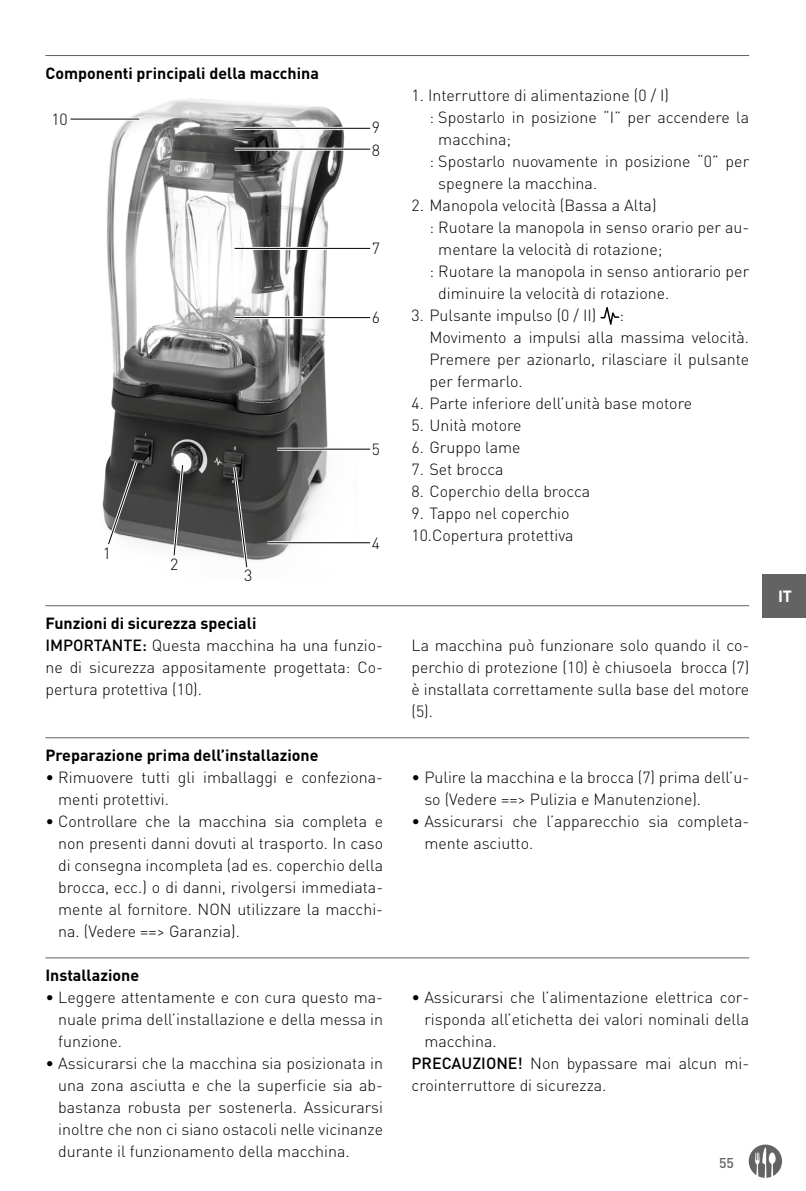
<style>
.page{position:relative;width:806px;height:1191px;background:#fff}
.page>*{position:absolute;margin:0;border:0;box-sizing:border-box;transform-origin:0 0}
.t1{font:300 16px/22px "DIN Pro";color:#000}
.t2{font:700 16px "DIN Pro";color:#000}
.t3{font:700 16px "DIN Pro";color:#fff}
.t4{font:500 14px "DIN Pro";color:#646363}
.s1{font-weight:700}
.s2{font-weight:500}
</style>
<div class="page">
<div style="left:761px;top:574px;width:44px;height:43px;background:#646363"></div>
<svg style="left:748px;top:1144px;width:33px;height:33px"></svg>
<hr style="left:45px;top:55px;width:703px;height:1px;background:#646363">
<img style="left:133px;top:98px;width:204px;height:18px">
<svg style="left:70px;top:118px;width:301px;height:450px"></svg>
<svg style="left:600px;top:307px;width:19px;height:18px"></svg>
<hr style="left:45px;top:605px;width:703px;height:1px;background:#646363">
<hr style="left:45px;top:737px;width:703px;height:1px;background:#646363">
<hr style="left:45px;top:957px;width:703px;height:1px;background:#646363">
<p class="t2" style="left:45px;top:60px;width:275px">Componenti principali della macchina</p>
<p class="t1" style="left:51px;top:108px;width:18px">10</p>
<p class="t1" style="left:103px;top:541px;width:10px">1</p>
<p class="t1" style="left:170px;top:552px;width:10px">2</p>
<p class="t1" style="left:244px;top:564px;width:10px">3</p>
<p class="t1" style="left:371px;top:115px;width:10px">9</p>
<p class="t1" style="left:371px;top:139px;width:10px">8</p>
<p class="t1" style="left:371px;top:236px;width:10px">7</p>
<p class="t1" style="left:371px;top:306px;width:10px">6</p>
<p class="t1" style="left:371px;top:437px;width:10px">5</p>
<p class="t1" style="left:371px;top:531px;width:10px">4</p>
<p class="t1" style="left:45px;top:611px;width:339px"><span class="s1">Funzioni di sicurezza speciali<br></span><span class="s2">IMPORTANTE:</span> Questa macchina ha una funzio&shy;ne di sicurezza appositamente progettata: Co&shy;pertura protettiva (10).</p>
<p class="t2" style="left:45px;top:742px;width:274px">Preparazione prima dell’installazione</p>
<p class="t1" style="left:58px;top:765px;width:326px;text-indent:-13px">• Rimuovere tutti gli imballaggi e confeziona&shy;menti protettivi.</p>
<p class="t1" style="left:58px;top:809px;width:326px;text-align:justify;text-indent:-13px">• Controllare che la macchina sia completa e non presenti danni dovuti al trasporto. In caso di consegna incompleta (ad es. coperchio della brocca, ecc.) o di danni, rivolgersi immediata&shy;mente al fornitore. NON utilizzare la macchi&shy;na. (Vedere ==&gt; Garanzia).</p>
<p class="t2" style="left:45px;top:962px;width:95px">Installazione</p>
<p class="t1" style="left:58px;top:985px;width:326px;text-align:justify;text-indent:-13px">• Leggere attentamente e con cura questo ma&shy;nuale prima dell’installazione e della messa in funzione.</p>
<p class="t1" style="left:58px;top:1051px;width:326px;text-align:justify;text-indent:-13px">• Assicurarsi che la macchina sia posizionata in una zona asciutta e che la superficie sia ab&shy;bastanza robusta per sostenerla. Assicurarsi inoltre che non ci siano ostacoli nelle vicinanze durante il funzionamento della macchina.</p>
<p class="t1" style="left:411px;top:83px;width:259px">1. Interruttore di alimentazione (0 / I)</p>
<p class="t1" style="left:429px;top:105px;width:321px">: Spostarlo in posizione “I” per accendere la</p>
<p class="t1" style="left:438px;top:127px;width:74px">macchina;</p>
<p class="t1" style="left:429px;top:149px;width:321px">: Spostarlo nuovamente in posizione “0” per</p>
<p class="t1" style="left:438px;top:171px;width:160px">spegnere la macchina.</p>
<p class="t1" style="left:411px;top:193px;width:246px">2. Manopola velocità (Bassa a Alta)</p>
<p class="t1" style="left:429px;top:215px;width:321px">: Ruotare la manopola in senso orario per au-</p>
<p class="t1" style="left:438px;top:237px;width:225px">mentare la velocità di rotazione;</p>
<p class="t1" style="left:429px;top:259px;width:321px">: Ruotare la manopola in senso antiorario per</p>
<p class="t1" style="left:438px;top:281px;width:232px">diminuire la velocità di rotazione.</p>
<p class="t1" style="left:411px;top:303px;width:186px">3. Pulsante impulso (0 / II)</p>
<p class="t1" style="left:429px;top:303px;width:321px;text-indent:190px">:<br>Movimento a impulsi alla massima velocità.<br>Premere per azionarlo, rilasciare il pulsante per fermarlo.</p>
<p class="t1" style="left:411px;top:391px;width:282px">4. Parte inferiore dell’unità base motore</p>
<p class="t1" style="left:411px;top:413px;width:111px">5. Unità motore</p>
<p class="t1" style="left:411px;top:435px;width:111px">6. Gruppo lame</p>
<p class="t1" style="left:411px;top:457px;width:93px">7. Set brocca</p>
<p class="t1" style="left:411px;top:479px;width:180px">8. Coperchio della brocca</p>
<p class="t1" style="left:411px;top:501px;width:163px">9. Tappo nel coperchio<br>10.Copertura protettiva</p>
<p class="t1" style="left:411px;top:633px;width:339px;text-align:justify">La macchina può funzionare solo quando il co&shy;perchio di protezione (10) è chiusoela brocca (7) è installata correttamente sulla base del motore (5).</p>
<p class="t1" style="left:424px;top:765px;width:326px;text-indent:-13px">• Pulire la macchina e la brocca (7) prima dell’u&shy;so (Vedere ==&gt; Pulizia e Manutenzione).</p>
<p class="t1" style="left:424px;top:809px;width:326px;text-indent:-13px">• Assicurarsi che l’apparecchio sia completa&shy;mente asciutto.</p>
<p class="t1" style="left:411px;top:985px;width:339px">• Assicurarsi che l’alimentazione elettrica cor-</p>
<p class="t1" style="left:424px;top:1007px;width:326px">risponda all’etichetta dei valori nominali della</p>
<p class="t1" style="left:424px;top:1029px;width:74px">macchina.</p>
<p class="t1" style="left:411px;top:1051px;width:339px"><span class="s2">PRECAUZIONE!</span> Non bypassare mai alcun mi-</p>
<p class="t1" style="left:411px;top:1073px;width:196px">crointerruttore di sicurezza.</p>
<p class="t4" style="left:718px;top:1151px;width:16px">55</p>
<p class="t3" style="left:777px;top:583px;width:16px">IT</p>
</div>
